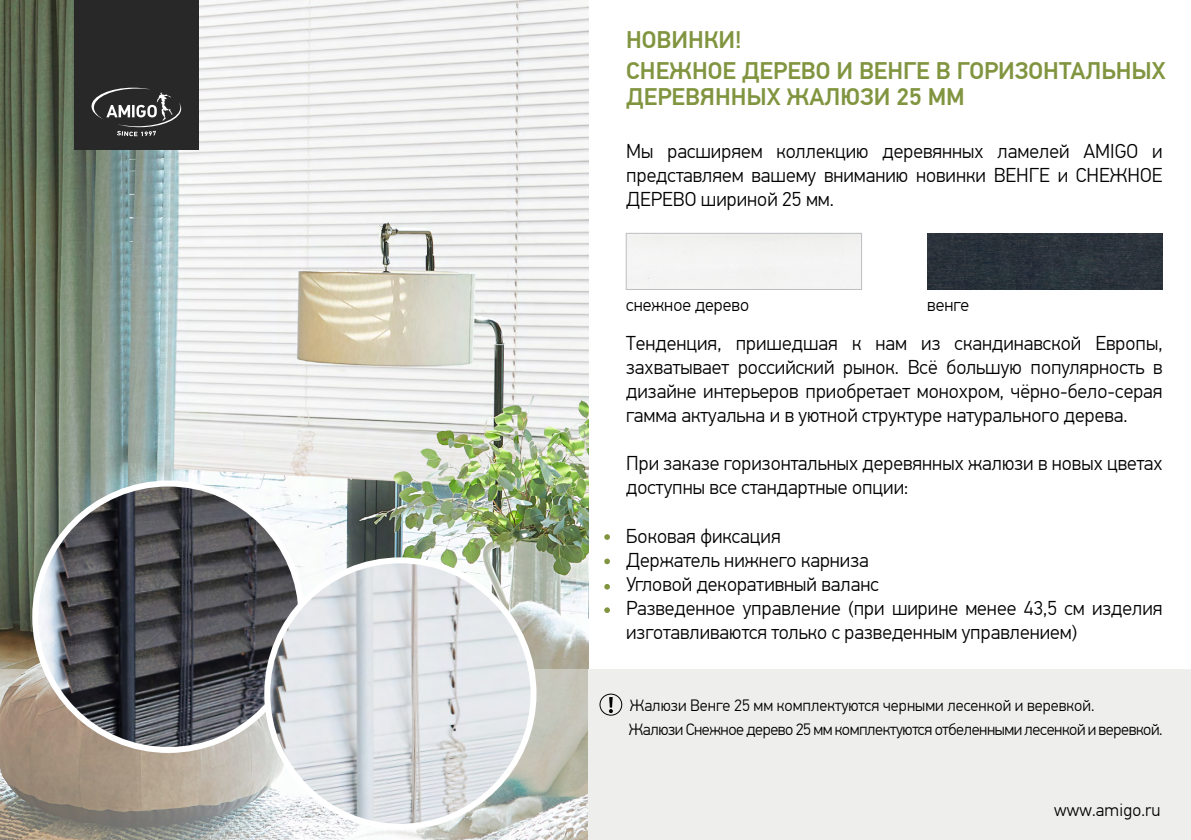
<style>
.page{position:relative;width:1191px;height:840px;background:#fff}
.page>*{position:absolute;margin:0;border:0;box-sizing:border-box;transform-origin:0 0}
.t1{font:500 24px/31.6px "PF Din Text Pro";color:#819540}
.t2{font:300 20px/24px "PF Din Text Pro";color:#000;text-align:justify}
.t3{font:300 18px "PF Din Text Pro";color:#000}
.t4{font:300 17.6px "PF Din Text Pro";letter-spacing:.01em;color:#000}
.t5{font:300 16.4px/24px "PF Din Text Pro";letter-spacing:-.025em;color:#000}
</style>
<div class="page">
<img style="left:0;top:0;width:588px;height:669px">
<svg style="left:0;top:669px;width:588px;height:170px;background:#b9b3a9"></svg>
<div style="left:588px;top:669px;width:603px;height:170px;background:#eeeeec"></div>
<div style="left:74px;top:0;width:125px;height:150px;background:#292829"></div>
<svg style="left:92px;top:88px;width:89px;height:48px"></svg>
<img style="left:35px;top:483px;width:266px;height:266px;border-radius:133px">
<img style="left:267px;top:560px;width:266px;height:266px;border-radius:133px">
<div style="left:264px;top:557px;width:272px;height:272px;border:6px solid #fff;border-radius:50%"></div>
<div style="left:626px;top:233px;width:235px;height:56px;border:1px solid #bcbec0"></div>
<img style="left:927px;top:233px;width:235px;height:56px">
<svg style="left:604px;top:534px;width:6px;height:5px"></svg>
<svg style="left:604px;top:558px;width:6px;height:6px"></svg>
<svg style="left:604px;top:584px;width:6px;height:5px"></svg>
<svg style="left:604px;top:607px;width:6px;height:5px"></svg>
<img style="left:608px;top:697px;width:5px;height:16px">
<div style="left:599px;top:693px;width:23px;height:22px;border:1px solid #000;border-radius:50%"></div>
<p class="t1" style="left:626px;top:24px;width:541px">НОВИНКИ!<br>СНЕЖНОЕ ДЕРЕВО И ВЕНГЕ В ГОРИЗОНТАЛЬНЫХ</p>
<p class="t1" style="left:626px;top:81px;width:340px">ДЕРЕВЯННЫХ ЖАЛЮЗИ 25 ММ</p>
<p class="t2" style="left:626px;top:139px;width:538px">Мы расширяем коллекцию деревянных ламелей AMIGO и представляем вашему вниманию новинки ВЕНГЕ и СНЕЖНОЕ ДЕРЕВО шириной 25 мм.</p>
<p class="t3" style="left:626px;top:294px;width:124px">снежное дерево</p>
<p class="t3" style="left:927px;top:294px;width:43px">венге</p>
<p class="t2" style="left:626px;top:331px;width:538px">Тенденция, пришедшая к нам из скандинавской Европы, захватывает российский рынок. Всё большую популярность в дизайне интерьеров приобретает монохром, чёрно-бело-серая гамма актуальна и в уютной структуре натурального дерева.</p>
<p class="t2" style="left:626px;top:451px;width:538px">При заказе горизонтальных деревянных жалюзи в новых цветах доступны все стандартные опции:</p>
<p class="t2" style="left:626px;top:523px;width:538px;text-align:left">Боковая фиксация<br>Держатель нижнего карниза<br>Угловой декоративный валанс<br>Разведенное управление (при ширине менее 43,5 см изделия изготавливаются только с разведенным управлением)</p>
<p class="t5" style="left:629px;top:693px;width:535px">Жалюзи Венге 25 мм комплектуются черными лесенкой и веревкой.<br>Жалюзи Снежное дерево 25 мм комплектуются отбеленными лесенкой и веревкой.</p>
<p class="t4" style="left:1054px;top:799px;width:108px">www.amigo.ru</p>
</div>
